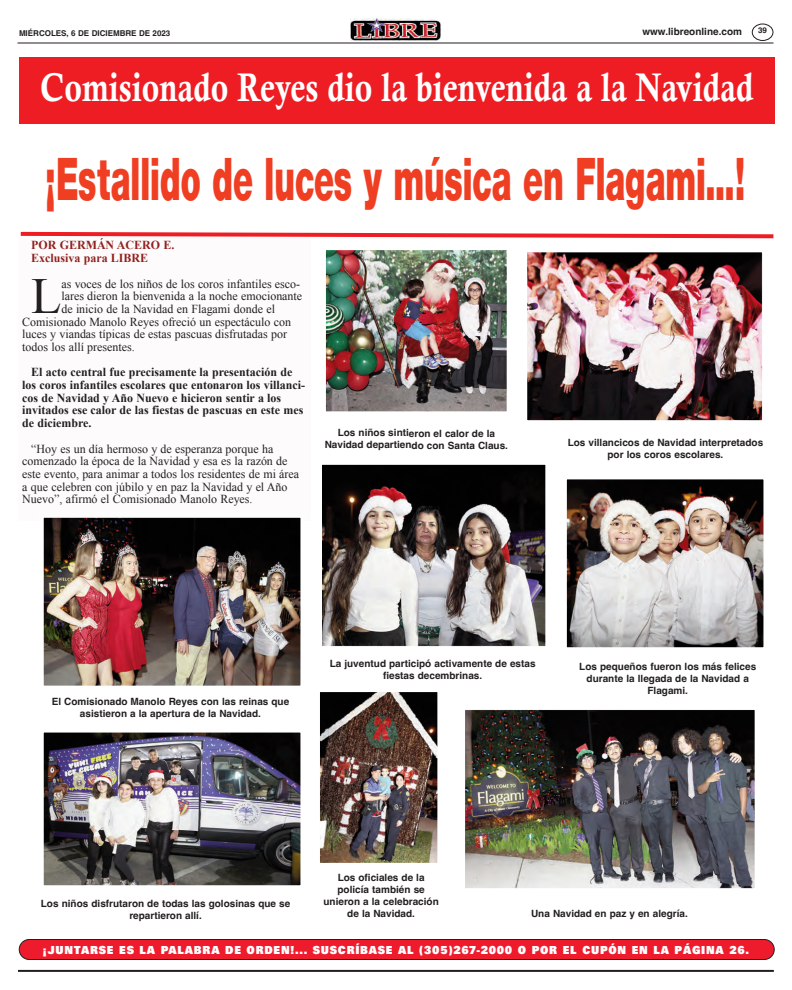
<style>
.page{position:relative;width:792px;height:990px;background:#fff}
.page>*{position:absolute;margin:0;border:0;box-sizing:border-box;transform-origin:0 0}
.t1{font:900 62.6px "Sans";color:#ef3e22;scale:.55 1}
.t2{font:50.5px "Times New Roman";color:#231f20}
.t3{font:40px "Calis MT Bol";color:#fff;scale:.8 1}
.t4{font:12.2px/12.7px "Times New Roman";color:#231f20}
.t5{font:700 12.2px/12.7px "Times New Roman";color:#231f20}
.t6{font:700 12.2px/12.7px "Times New Roman";color:#91211f}
.t7{font:12px "Univers Ultra Bold DTC";letter-spacing:.065em;color:#fff;scale:.92 1}
.t8{font:700 10px/12px "Helvetica";color:#231f20;text-align:center}
.t9{font:700 8px "Helvetica";color:#231f20}
</style>
<div class="page">
<hr style="left:18px;top:970px;width:756px;height:2px;background:#231f20">
<svg style="left:19px;top:939px;width:756px;height:21px;background:#da1c2c"></svg>
<hr style="left:18px;top:43px;width:755px;height:1px;background:#231f20">
<img style="left:351px;top:18px;width:89px;height:22px">
<svg style="left:752px;top:24px;width:21px;height:17px"></svg>
<div style="left:19px;top:57px;width:756px;height:67px;background:#ee1d23"></div>
<div style="left:18px;top:237px;width:292px;height:284px;background:#fdfbfb"></div>
<svg style="left:20px;top:231px;width:754px;height:8px"></svg>
<img style="left:325px;top:250px;width:182px;height:162px">
<img style="left:43px;top:517px;width:258px;height:169px">
<img style="left:43px;top:732px;width:258px;height:154px">
<img style="left:465px;top:710px;width:290px;height:179px">
<img style="left:322px;top:464px;width:224px;height:183px">
<img style="left:320px;top:692px;width:118px;height:171px">
<img style="left:566px;top:479px;width:198px;height:169px">
<img style="left:527px;top:252px;width:236px;height:169px">
<p class="t9" style="left:19px;top:30px;width:153px">MIÉRCOLES, 6 DE DICIEMBRE DE 2023</p>
<p class="t8" style="left:642px;top:26px;width:101px">www.libreonline.com</p>
<p class="t9" style="left:758px;top:27px;width:10px">39</p>
<h3 class="t3" style="left:40px;top:71px;width:893px">Comisionado Reyes dio la bienvenida a la Navidad</h3>
<h1 class="t1" style="left:45px;top:156px;width:1277px">¡Estallido de luces y música en Flagami…!</h1>
<p class="t6" style="left:31px;top:239px;width:145px">POR GERMÁN ACERO E.<br>Exclusiva para LIBRE</p>
<h2 class="t2" style="left:31px;top:268px;width:32px">L</h2>
<p class="t4" style="left:61px;top:277px;width:240px">as voces de los niños de los coros infantiles esco-</p>
<p class="t4" style="left:61px;top:290px;width:242px">lares dieron la bienvenida a la noche emocionante</p>
<p class="t4" style="left:61px;top:302px;width:215px">de inicio de la Navidad en Flagami donde el</p>
<p class="t4" style="left:22px;top:315px;width:270px">Comisionado Manolo Reyes ofreció un espectáculo con</p>
<p class="t4" style="left:22px;top:328px;width:266px">luces y viandas típicas de estas pascuas disfrutadas por</p>
<p class="t4" style="left:22px;top:341px;width:114px">todos los allí presentes.</p>
<p class="t5" style="left:22px;top:366px;width:284px;text-indent:9px">El acto central fue precisamente la presentación de los coros infantiles escolares que entonaron los villanci&shy;cos de Navidad y Año Nuevo e hicieron sentir a los invitados ese calor de las fiestas de pascuas en este mes de diciembre.</p>
<p class="t4" style="left:22px;top:442px;width:278px;text-indent:9px">“Hoy es un día hermoso y de esperanza porque ha comenzado la época de la Navidad y esa es la razón de este evento, para animar a todos los residentes de mi área a que celebren con júbilo y en paz la Navidad y el Año Nuevo”, afirmó el Comisionado Manolo Reyes.</p>
<p class="t8" style="left:325px;top:428px;width:185px">Los niños sintieron el calor de la<br>Navidad departiendo con Santa Claus.</p>
<p class="t8" style="left:568px;top:437px;width:197px">Los villancicos de Navidad interpretados por los coros escolares.</p>
<p class="t8" style="left:52px;top:697px;width:239px">El Comisionado Manolo Reyes con las reinas que asistieron a la apertura de la Navidad.</p>
<p class="t8" style="left:330px;top:658px;width:207px">La juventud participó activamente de estas fiestas decembrinas.</p>
<p class="t8" style="left:579px;top:661px;width:178px">Los pequeños fueron los más felices durante la llegada de la Navidad a<br>Flagami.</p>
<p class="t8" style="left:41px;top:898px;width:251px">Los niños disfrutaron de todas las golosinas que se repartieron allí.</p>
<p class="t8" style="left:324px;top:872px;width:117px">Los oficiales de la policía también se unieron a la celebración de la Navidad.</p>
<p class="t8" style="left:531px;top:908px;width:158px">Una Navidad en paz y en alegría.</p>
<p class="t7" style="left:43px;top:946px;width:769px">¡JUNTARSE ES LA PALABRA DE ORDEN!... SUSCRÍBASE AL (305)267-2000 O POR EL CUPÓN EN LA PÁGINA 26.</p>
</div>
